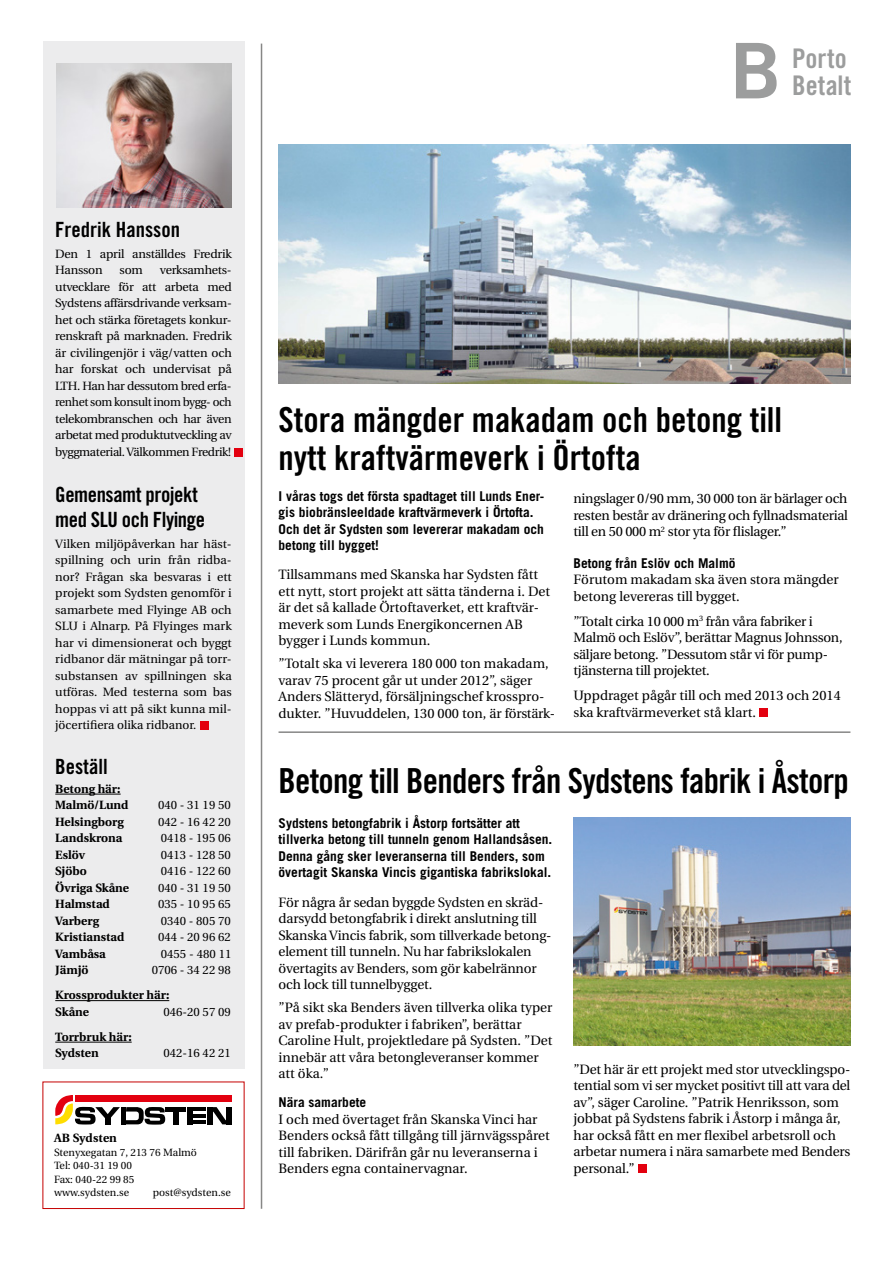
<style>
.page{position:relative;width:893px;height:1263px;background:#fff}
.page>*{position:absolute;margin:0;border:0;box-sizing:border-box;transform-origin:0 0}
.t1{font:76.8px "Trade Gothic Bold Two";color:#9c9d9d}
.t2{font:34.5px/37.5px "Trade Gothic Bold Cond Twenty";color:#000}
.t3{font:34.5px "Trade Gothic Bold Cond Twenty";letter-spacing:-.02em;color:#000}
.t4{font:27px/27px "Trade Gothic Bold Cond Twenty";letter-spacing:.005em;color:#9c9d9d}
.t5{font:21px/25.2px "Trade Gothic Bold Cond Twenty";letter-spacing:-.02em;color:#000}
.t6{font:21px "Trade Gothic Bold Cond Twenty";color:#000}
.t7{font:13.5px/16.5px "Utopia";color:#000}
.t8{font:700 13.5px/16.5px "Trade Gothic";color:#000}
.t9{font:13.5px/16.5px "Utopia";letter-spacing:-.02em;color:#000}
.t10{font:12px/16.5px "Utopia";color:#000;text-align:justify}
.t11{font:700 12px/16.5px "Utopia";color:#000}
.t12{font:12px/16.5px "Utopia";letter-spacing:-.02em;color:#000}
.t13{font:10.5px/13.5px "Utopia";color:#000}
</style>
<div class="page">
<hr style="left:261px;top:44px;width:1px;height:1165px;background:#878786">
<div style="left:43px;top:41px;width:201px;height:1027px;background:#ececed"></div>
<div style="left:76px;top:1095px;width:156px;height:6px;background:#e3000f"></div>
<svg style="left:55px;top:1095px;width:65px;height:29px"></svg>
<div style="left:121px;top:1107px;width:5px;height:17px;background:#000"></div>
<hr style="left:166px;top:1107px;width:20px;height:4px;background:#000">
<div style="left:173px;top:1111px;width:5px;height:13px;background:#000"></div>
<div style="left:188px;top:1107px;width:5px;height:17px;background:#000"></div>
<hr style="left:188px;top:1107px;width:18px;height:4px;background:#000">
<svg style="left:193px;top:1114px;width:12px;height:3px"></svg>
<div style="left:208px;top:1107px;width:5px;height:17px;background:#000"></div>
<div style="left:226px;top:1107px;width:5px;height:17px;background:#000"></div>
<svg style="left:213px;top:1107px;width:13px;height:17px"></svg>
<hr style="left:188px;top:1120px;width:18px;height:4px;background:#000">
<svg style="left:126px;top:1107px;width:39px;height:17px"></svg>
<div style="left:43px;top:1081px;width:201px;height:128px;border:1px solid #c50000"></div>
<hr style="left:279px;top:731px;width:571px;height:2px;background:#878786">
<div style="left:759px;top:708px;width:9px;height:9px;background:#e3000f"></div>
<hr style="left:55px;top:794px;width:66px;height:1px;background:#000">
<hr style="left:55px;top:1000px;width:114px;height:1px;background:#000">
<hr style="left:55px;top:1042px;width:77px;height:1px;background:#000">
<div style="left:200px;top:721px;width:9px;height:8px;background:#e3000f"></div>
<div style="left:234px;top:448px;width:8px;height:8px;background:#e3000f"></div>
<img style="left:57px;top:64px;width:175px;height:143px">
<img style="left:573px;top:817px;width:277px;height:228px">
<img style="left:279px;top:145px;width:571px;height:239px">
<div style="left:638px;top:1164px;width:8px;height:9px;background:#e3000f"></div>
<h1 class="t1" style="left:730px;top:23px;width:53px">B</h1>
<h3 class="t4" style="left:792px;top:44px;width:61px">Porto<br>Betalt</h3>
<h3 class="t6" style="left:55px;top:217px;width:126px">Fredrik Hansson</h3>
<p class="t12" style="left:55px;top:246px;width:178px">Den 1 april anställdes Fredrik<br>Hansson</p>
<p class="t10" style="left:55px;top:262px;width:178px;text-indent:105px">verksamhets&shy;utvecklare för att arbeta med Sydstens affärsdrivande verksam&shy;het och stärka företagets konkur&shy;renskraft på marknaden. Fredrik är civilingenjör i väg/vatten och har forskat och undervisat på LTH. Han har dessutom bred erfa&shy;renhet som konsult inom bygg- och telekombranschen och har även arbetat med produktutveckling av byggmaterial. Välkommen Fredrik!</p>
<h3 class="t5" style="left:55px;top:482px;width:151px">Gemensamt projekt med SLU och Flyinge</h3>
<p class="t10" style="left:55px;top:536px;width:178px">Vilken miljöpåverkan har häst&shy;spillning och urin från ridba&shy;nor? Frågan ska besvaras i ett projekt som Sydsten genomför i samarbete med Flyinge AB och SLU i Alnarp. På Flyinges mark har vi dimensionerat och byggt ridbanor där mätningar på torr&shy;substansen av spillningen ska utföras. Med testerna som bas hoppas vi att på sikt kunna mil&shy;jöcertifiera olika ridbanor.</p>
<p class="t10" style="left:120px;top:262px;width:25px">som</p>
<h3 class="t6" style="left:55px;top:754px;width:54px">Beställ</h3>
<p class="t11" style="left:55px;top:781px;width:75px">Betong här:<br>Malmö/Lund</p>
<p class="t10" style="left:158px;top:797px;width:74px">040 - 31 19 50</p>
<p class="t11" style="left:55px;top:814px;width:70px">Helsingborg</p>
<p class="t10" style="left:158px;top:814px;width:74px">042 - 16 42 20</p>
<p class="t11" style="left:55px;top:830px;width:69px">Landskrona</p>
<p class="t10" style="left:161px;top:830px;width:72px">0418 - 195 06</p>
<p class="t11" style="left:55px;top:847px;width:31px">Eslöv</p>
<p class="t10" style="left:161px;top:847px;width:72px">0413 - 128 50</p>
<p class="t11" style="left:55px;top:863px;width:33px">Sjöbo</p>
<p class="t10" style="left:161px;top:863px;width:72px">0416 - 122 60</p>
<p class="t11" style="left:55px;top:880px;width:75px">Övriga Skåne</p>
<p class="t10" style="left:158px;top:880px;width:74px">040 - 31 19 50</p>
<p class="t11" style="left:55px;top:896px;width:56px">Halmstad</p>
<p class="t10" style="left:158px;top:896px;width:74px">035 - 10 95 65</p>
<p class="t11" style="left:55px;top:913px;width:45px">Varberg</p>
<p class="t10" style="left:161px;top:913px;width:72px">0340 - 805 70</p>
<p class="t11" style="left:55px;top:929px;width:70px">Kristianstad</p>
<p class="t10" style="left:158px;top:929px;width:74px">044 - 20 96 62</p>
<p class="t11" style="left:55px;top:946px;width:52px">Vambåsa</p>
<p class="t10" style="left:161px;top:946px;width:72px">0455 - 480 11</p>
<p class="t11" style="left:55px;top:962px;width:35px">Jämjö</p>
<p class="t10" style="left:152px;top:962px;width:81px">0706 - 34 22 98</p>
<p class="t11" style="left:55px;top:987px;width:116px">Krossprodukter här:<br>Skåne</p>
<p class="t10" style="left:163px;top:1004px;width:69px">046-20 57 09</p>
<p class="t11" style="left:55px;top:1029px;width:78px">Torrbruk här:<br>Sydsten</p>
<p class="t10" style="left:163px;top:1045px;width:69px">042-16 42 21</p>
<p class="t11" style="left:54px;top:1130px;width:64px">AB Sydsten</p>
<p class="t13" style="left:54px;top:1145px;width:144px">Stenyxegatan 7, 213 76 Malmö<br>Tel: 040-31 19 00<br>Fax: 040-22 99 85 www.sydsten.se</p>
<p class="t13" style="left:153px;top:1186px;width:79px">post@sydsten.se</p>
<h2 class="t2" style="left:279px;top:401px;width:505px">Stora mängder makadam och betong till nytt kraftvärmeverk i Örtofta</h2>
<p class="t7" style="left:573px;top:491px;width:276px;text-align:justify">ningslager 0/90 mm, 30 000 ton är bärlager och resten består av dränering och fyllnadsmaterial till en 50 000 m<sup>2</sup> stor yta för flislager.”</p>
<p class="t8" style="left:573px;top:554px;width:164px">Betong från Eslöv och Malmö</p>
<p class="t7" style="left:573px;top:572px;width:267px">Förutom makadam ska även stora mängder betong levereras till bygget.</p>
<p class="t9" style="left:573px;top:613px;width:271px">”Totalt cirka 10 000 m<sup>3</sup> från våra fabriker i Malmö och Eslöv”, berättar Magnus Johnsson, säljare betong. ”Dessutom står vi för pump&shy;tjänsterna till projektet.</p>
<p class="t7" style="left:573px;top:688px;width:269px">Uppdraget pågår till och med 2013 och 2014 ska kraftvärmeverket stå klart.</p>
<p class="t8" style="left:279px;top:487px;width:267px">I våras togs det första spadtaget till Lunds Ener&shy;gis biobränsleeldade kraftvärmeverk i Örtofta.<br>Och det är Sydsten som levererar makadam och betong till bygget!</p>
<p class="t7" style="left:279px;top:567px;width:273px">Tillsammans med Skanska har Sydsten fått ett nytt, stort projekt att sätta tänderna i. Det är det så kallade Örtoftaverket, ett kraftvär&shy;meverk som Lunds Energikoncernen AB bygger i Lunds kommun.</p>
<p class="t7" style="left:279px;top:655px;width:278px">”Totalt ska vi leverera 180 000 ton makadam, varav 75 procent går ut under 2012”, säger Anders Slätteryd, försäljningschef krosspro&shy;dukter. ”Huvuddelen, 130 000 ton, är förstärk-</p>
<h2 class="t3" style="left:279px;top:760px;width:572px">Betong till Benders från Sydstens fabrik i Åstorp</h2>
<p class="t8" style="left:279px;top:815px;width:275px">Sydstens betongfabrik i Åstorp fortsätter att tillverka betong till tunneln genom Hallandsåsen.<br>Denna gång sker leveranserna till Benders, som övertagit Skanska Vincis gigantiska fabrikslokal.</p>
<p class="t7" style="left:279px;top:894px;width:274px">För några år sedan byggde Sydsten en skräd&shy;darsydd betongfabrik i direkt anslutning till Skanska Vincis fabrik, som tillverkade betong&shy;element till tunneln. Nu har fabrikslokalen övertagits av Benders, som gör kabelrännor och lock till tunnelbygget.</p>
<p class="t7" style="left:279px;top:999px;width:275px">”På sikt ska Benders även tillverka olika typer av prefab-produkter i fabriken”, berättar Caroline Hult, projektledare på Sydsten. ”Det innebär att våra betongleveranser kommer att öka.”</p>
<p class="t8" style="left:279px;top:1094px;width:89px">Nära samarbete</p>
<p class="t7" style="left:279px;top:1111px;width:273px">I och med övertaget från Skanska Vinci har Benders också fått tillgång till järnvägsspåret till fabriken. Därifrån går nu leveranserna i Benders egna containervagnar.</p>
<p class="t7" style="left:573px;top:1061px;width:278px">”Det här är ett projekt med stor utvecklingspo&shy;tential som vi ser mycket positivt till att vara del av”, säger Caroline. ”Patrik Henriksson, som jobbat på Sydstens fabrik i Åstorp i många år, har också fått en mer flexibel arbetsroll och arbetar numera i nära samarbete med Benders personal.”</p>
</div>
